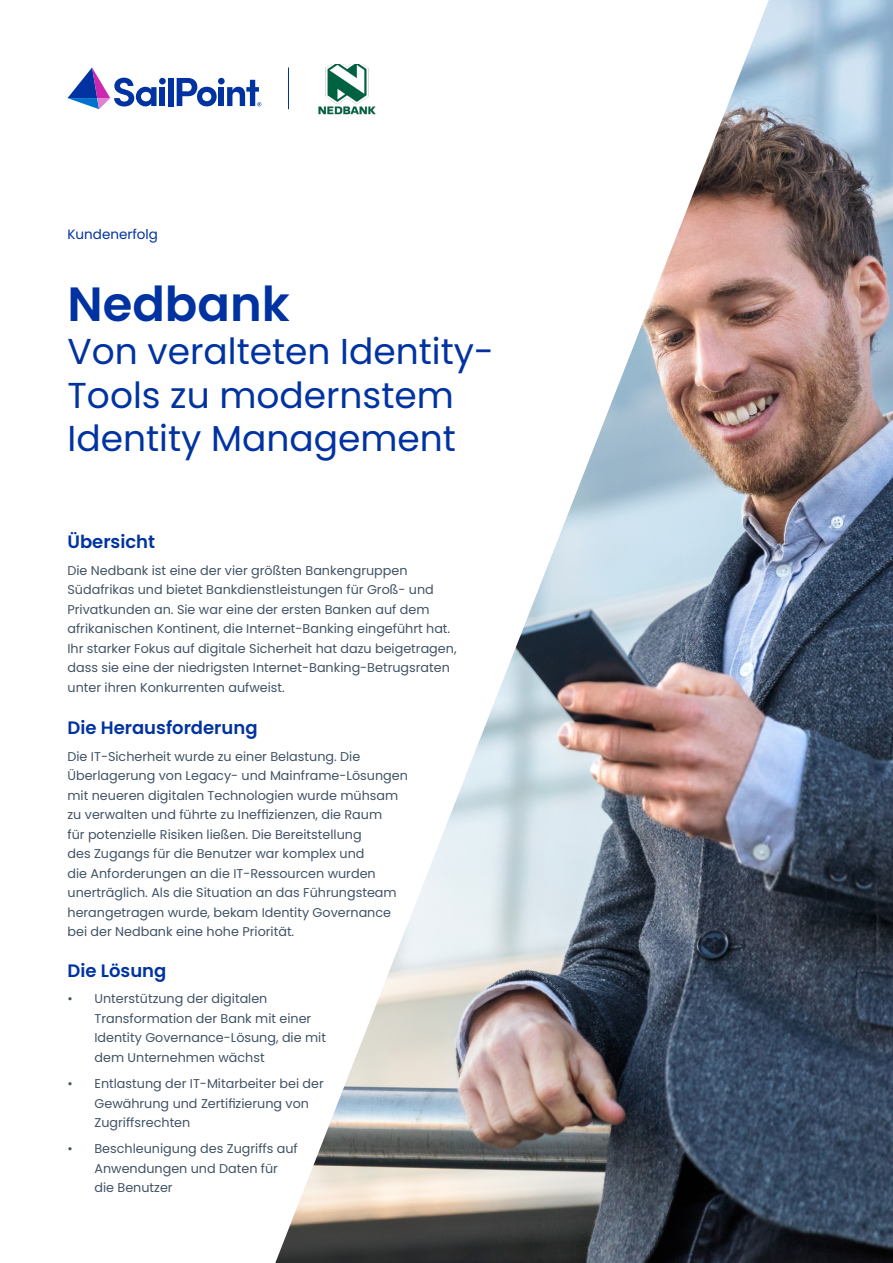
<style>
.page{position:relative;width:893px;height:1263px;background:#fff}
.page>*{position:absolute;margin:0;border:0;box-sizing:border-box;transform-origin:0 0}
.Heading_1{font:600 48px "Poppins";color:#0033a1}
.Heading_1-2{font:36px/43.2px "Poppins";color:#0033a1}
.Heading_5{font:600 18px "Poppins";color:#0033a1}
.t1{font:13.5px "Poppins";color:#0033a1}
.t2{font:12.75px/19.5px "Poppins";color:#415364}
</style>
<div class="page">
<div style="left:168px;top:78px;width:6px;height:28px;background:#0033a1"></div>
<svg style="left:67px;top:68px;width:99px;height:41px"></svg>
<svg style="left:177px;top:78px;width:84px;height:28px"></svg>
<img style="left:275px;top:0;width:618px;height:1263px">
<hr style="left:288px;top:68px;width:1px;height:41px;background:#0033a1">
<img style="left:317px;top:64px;width:71px;height:54px">
<p class="t1" style="left:68px;top:226px;width:92px">Kundenerfolg</p>
<p class="Heading_1" style="left:68px;top:276px;width:224px">Nedbank</p>
<p class="Heading_1-2" style="left:68px;top:330px;width:428px">Von veralteten Identity-<br>Tools zu modernstem<br>Identity Management</p>
<p class="Heading_5" style="left:68px;top:532px;width:89px">Übersicht</p>
<p class="t2" style="left:68px;top:560px;width:390px">Die Nedbank ist eine der vier größten Bankengruppen Südafrikas und bietet Bankdienstleistungen für Groß- und Privatkunden an. Sie war eine der ersten Banken auf dem afrikanischen Kontinent, die Internet-Banking eingeführt hat.<br>Ihr starker Fokus auf digitale Sicherheit hat dazu beigetragen, dass sie eine der niedrigsten Internet-Banking-Betrugsraten unter ihren Konkurrenten aufweist.</p>
<p class="Heading_5" style="left:68px;top:717px;width:192px">Die Herausforderung</p>
<p class="t2" style="left:68px;top:746px;width:342px">Die IT-Sicherheit wurde zu einer Belastung. Die Überlagerung von Legacy- und Mainframe-Lösungen mit neueren digitalen Technologien wurde mühsam zu verwalten und führte zu Ineffizienzen, die Raum<br>für potenzielle Risiken ließen. Die Bereitstellung<br>des Zugangs für die Benutzer war komplex und<br>die Anforderungen an die IT-Ressourcen wurden unerträglich. Als die Situation an das Führungsteam herangetragen wurde, bekam Identity Governance bei der Nedbank eine hohe Priorität.</p>
<p class="Heading_5" style="left:68px;top:960px;width:100px">Die Lösung</p>
<p class="t2" style="left:94px;top:989px;width:233px;text-indent:-27px">• Unterstützung der digitalen<br>Transformation der Bank mit einer<br>Identity Governance-Lösung, die mit dem Unternehmen wächst</p>
<p class="t2" style="left:94px;top:1074px;width:231px;text-indent:-27px">• Entlastung der IT-Mitarbeiter bei der<br>Gewährung und Zertifizierung von<br>Zugriffsrechten</p>
<p class="t2" style="left:94px;top:1139px;width:205px;text-indent:-27px">• Beschleunigung des Zugriffs auf<br>Anwendungen und Daten für die Benutzer</p>
</div>
